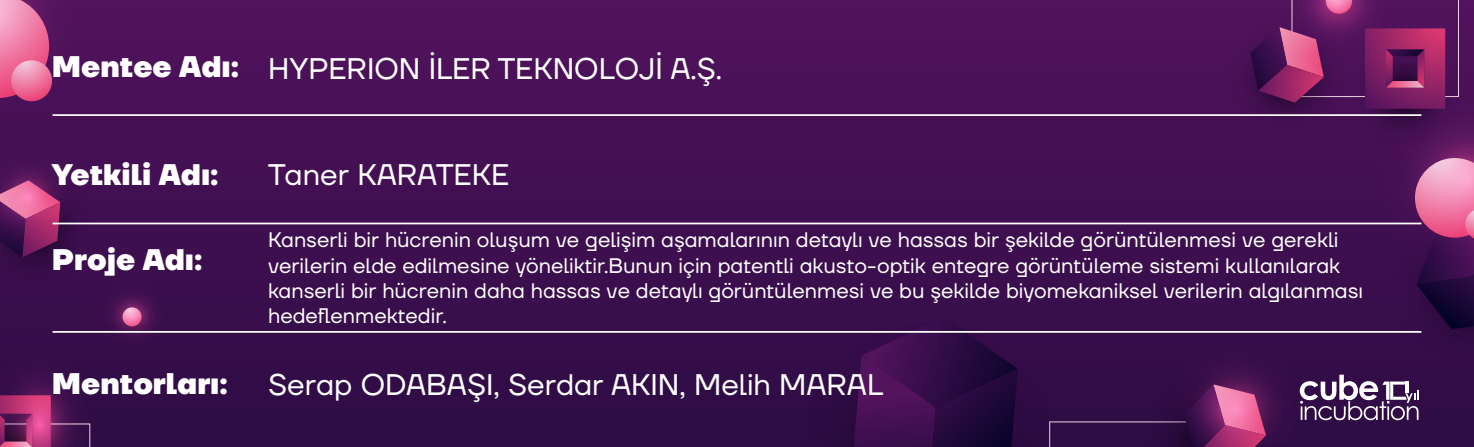
<style>
.page{position:relative;width:1474px;height:447px;background:#fff}
.page>*{position:absolute;margin:0;border:0;box-sizing:border-box;transform-origin:0 0}
.t1{font:29.75px "TT Firs Neue";color:#fff}
.t2{font:800 29.75px "TT Firs Neue";color:#fff}
.t3{font:21px/25.2px "TT Firs Neue";color:#fff}
</style>
<div class="page">
<div style="left:0;top:0;width:1473px;height:446px;background:linear-gradient(to bottom,#52135d,#2f0e46)"></div>
<div style="left:789px;top:313px;width:260px;height:133px;background:#320c47"></div>
<svg style="left:853px;top:317px;width:165px;height:129px;background:#340d49"></svg>
<svg style="left:0;top:325px;width:111px;height:121px;background:#511754"></svg>
<svg style="left:1346px;top:64px;width:127px;height:94px;background:#53155b"></svg>
<svg style="left:87px;top:272px;width:90px;height:86px;background:#491855"></svg>
<svg style="left:1222px;top:0;width:236px;height:141px;background:#621a5d"></svg>
<svg style="left:0;top:0;width:109px;height:292px;background:#672463"></svg>
<hr style="left:53px;top:114px;width:1368px;height:2px;background:#fff">
<hr style="left:53px;top:222px;width:1368px;height:2px;background:#fff">
<hr style="left:53px;top:331px;width:1368px;height:1px;background:#fff">
<svg style="left:1049px;top:158px;width:424px;height:288px;background:#471954"></svg>
<h1 class="t2" style="left:52px;top:47px;width:188px">Mentee Adı:</h1>
<h1 class="t2" style="left:52px;top:154px;width:168px">Yetkili Adı:</h1>
<h1 class="t2" style="left:52px;top:239px;width:152px">Proje Adı:</h1>
<h1 class="t1" style="left:268px;top:48px;width:455px">HYPERION İLER TEKNOLOJİ A.Ş.</h1>
<h1 class="t1" style="left:268px;top:154px;width:242px">Taner KARATEKE</h1>
<p class="t3" style="left:268px;top:227px;width:1096px">Kanserli bir hücrenin oluşum ve gelişim aşamalarının detaylı ve hassas bir şekilde görüntülenmesi ve gerekli verilerin elde edilmesine yöneliktir.Bunun için patentli akusto-optik entegre görüntüleme sistemi kullanılarak kanserli bir hücrenin daha hassas ve detaylı görüntülenmesi ve bu şekilde biyomekaniksel verilerin algılanması hedeflenmektedir.</p>
<h1 class="t2" style="left:52px;top:363px;width:177px">Mentorları:</h1>
<h1 class="t1" style="left:268px;top:364px;width:616px">Serap ODABAŞI, Serdar AKIN, Melih MARAL</h1>
</div>
